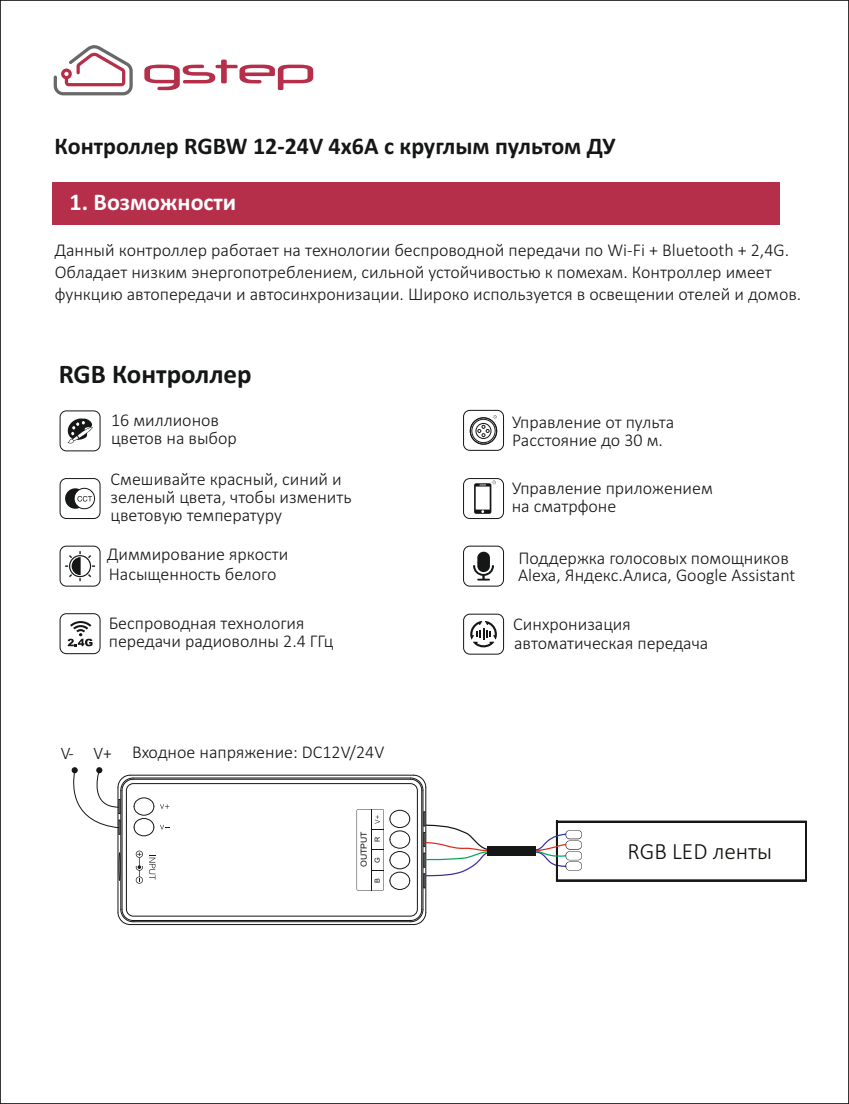
<style>
.page{position:relative;width:849px;height:1104px;background:#fff}
.page>*{position:absolute;margin:0;border:0;box-sizing:border-box;transform-origin:0 0}
.t1{font:700 27px "Calibri";color:#151616}
.t2{font:700 24px "Calibri";color:#151616}
.t3{font:700 24px "Calibri";color:#fff}
.t4{font:300 23.4px "Calibri";color:#0d0e0a}
.t5{font:300 18px/18px "Calibri";color:#151616}
.t6{font:8.4px "Arial";color:#151616;scale:1.04 1}
.t7{font:6.9px "Arial";color:#151616;scale:1.04 1}
.s1{font-size:17.4px}
</style>
<div class="page">
<div style="left:60px;top:546px;width:41px;height:41px;border:1px solid #151616;border-radius:6px"></div>
<svg style="left:65px;top:551px;width:30px;height:30px"></svg>
<svg style="left:68px;top:621px;width:25px;height:25px"></svg>
<div style="left:60px;top:613px;width:41px;height:41px;border:1px solid #151616;border-radius:6px"></div>
<div style="left:477px;top:552px;width:13px;height:20px;background:#151616;border-radius:6px"></div>
<svg style="left:473px;top:565px;width:21px;height:16px"></svg>
<div style="left:463px;top:546px;width:41px;height:41px;border:1px solid #151616;border-radius:6px"></div>
<div style="left:463px;top:478px;width:41px;height:41px;border:1px solid #151616;border-radius:6px"></div>
<svg style="left:474px;top:480px;width:22px;height:34px"></svg>
<div style="left:60px;top:410px;width:41px;height:41px;border:1px solid #151616;border-radius:6px"></div>
<svg style="left:67px;top:418px;width:26px;height:25px"></svg>
<div style="left:60px;top:478px;width:41px;height:41px;border:1px solid #151616;border-radius:6px"></div>
<svg style="left:65px;top:488px;width:30px;height:21px"></svg>
<div style="left:463px;top:614px;width:41px;height:41px;border:1px solid #151616;border-radius:6px"></div>
<svg style="left:470px;top:621px;width:27px;height:27px"></svg>
<div style="left:463px;top:410px;width:41px;height:41px;border:1px solid #151616;border-radius:6px"></div>
<div style="left:472px;top:419px;width:23px;height:24px;border:1px solid #151616;border-radius:50%"></div>
<div style="left:470px;top:417px;width:27px;height:28px;border:1px solid #151616;border-radius:50%"></div>
<div style="left:476px;top:423px;width:15px;height:16px;border:1px solid #151616;border-radius:50%"></div>
<svg style="left:478px;top:415px;width:19px;height:22px"></svg>
<div style="left:470px;top:417px;width:27px;height:27px;border:1px solid #151616;border-radius:50%"></div>
<svg style="left:136px;top:851px;width:7px;height:33px"></svg>
<svg style="left:149px;top:855px;width:6px;height:25px"></svg>
<hr style="left:425px;top:788px;width:1px;height:124px;background:#151616">
<hr style="left:130px;top:775px;width:283px;height:1px;background:#151616">
<hr style="left:117px;top:788px;width:1px;height:124px;background:#151616">
<hr style="left:130px;top:924px;width:283px;height:1px;background:#151616">
<svg style="left:118px;top:852px;width:2px;height:29px"></svg>
<svg style="left:410px;top:775px;width:16px;height:16px"></svg>
<hr style="left:133px;top:778px;width:278px;height:1px;background:#151616">
<svg style="left:71px;top:767px;width:98px;height:69px"></svg>
<hr style="left:122px;top:790px;width:1px;height:119px;background:#151616">
<hr style="left:133px;top:779px;width:278px;height:1px;background:#151616">
<hr style="left:421px;top:790px;width:1px;height:119px;background:#151616">
<hr style="left:133px;top:920px;width:278px;height:1px;background:#151616">
<hr style="left:422px;top:790px;width:1px;height:119px;background:#151616">
<hr style="left:120px;top:790px;width:1px;height:119px;background:#151616">
<svg style="left:117px;top:909px;width:17px;height:16px"></svg>
<hr style="left:133px;top:921px;width:278px;height:1px;background:#151616">
<svg style="left:410px;top:909px;width:16px;height:16px"></svg>
<div style="left:126px;top:783px;width:292px;height:133px;border:1px solid #151616;border-radius:7px"></div>
<svg style="left:357px;top:809px;width:53px;height:82px"></svg>
<div style="left:52px;top:182px;width:728px;height:42px;background:#b52e4a"></div>
<svg style="left:144px;top:60px;width:169px;height:30px"></svg>
<svg style="left:54px;top:45px;width:79px;height:50px"></svg>
<svg style="left:529px;top:820px;width:278px;height:62px"></svg>
<svg style="left:423px;top:811px;width:69px;height:77px"></svg>
<div style="left:488px;top:846px;width:48px;height:9px;background:#151616"></div>
<h2 class="t2" style="left:55px;top:136px;width:563px">Контроллер RGBW 12-24V 4x6A с круглым пультом ДУ</h2>
<h2 class="t3" style="left:70px;top:192px;width:168px">1. Возможности</h2>
<p class="t5" style="left:55px;top:240px;width:748px;line-height:21.9px">Данный контроллер работает на технологии беспроводной передачи по Wi-Fi + Bluetooth + 2,4G.<br>Обладает низким энергопотреблением, сильной устойчивостью к помехам. Контроллер имеет функцию автопередачи и автосинхронизации. Широко используется в освещении отелей и домов.</p>
<h1 class="t1" style="left:59px;top:362px;width:195px">RGB Контроллер</h1>
<p class="t5" style="left:111px;top:413px;width:127px">16 миллионов цветов на выбор</p>
<p class="t5" style="left:111px;top:472px;width:243px">Смешивайте красный, синий и зеленый цвета, чтобы изменить</p>
<p class="t5" style="left:111px;top:507px;width:173px">цветовую температуру</p>
<p class="t5" style="left:107px;top:547px;width:183px">Диммирование яркости</p>
<p class="t5" style="left:109px;top:566px;width:169px">Насыщенность белого</p>
<p class="t5" style="left:109px;top:616px;width:226px">Беспроводная технология передачи радиоволны 2.4 ГГц</p>
<p class="t5" style="left:61px;top:745px;width:325px"><span class="s1">V- V+</span> Входное напряжение: DC12V/24V</p>
<p class="t6" style="left:361px;top:867px;width:36px;rotate:-90deg">OUTPUT</p>
<p class="t7" style="left:375px;top:842px;width:7px;rotate:-90deg">R</p>
<p class="t7" style="left:375px;top:863px;width:7px;rotate:-90deg">G</p>
<p class="t7" style="left:375px;top:883px;width:6px;rotate:-90deg">B</p>
<p class="t5" style="left:512px;top:415px;width:164px">Управление от пульта<br>Расстояние до 30 м.</p>
<p class="t5" style="left:512px;top:481px;width:203px">Управление приложением на сматрфоне</p>
<p class="t5" style="left:518px;top:550px;width:279px">Поддержка голосовых помощников<br>Alexa, Яндекс.Алиса, Google Assistant</p>
<p class="t5" style="left:513px;top:616px;width:119px">Синхронизация</p>
<p class="t5" style="left:514px;top:636px;width:196px">автоматическая передача</p>
<p class="t4" style="left:628px;top:841px;width:146px">RGB LED ленты</p>
</div>
